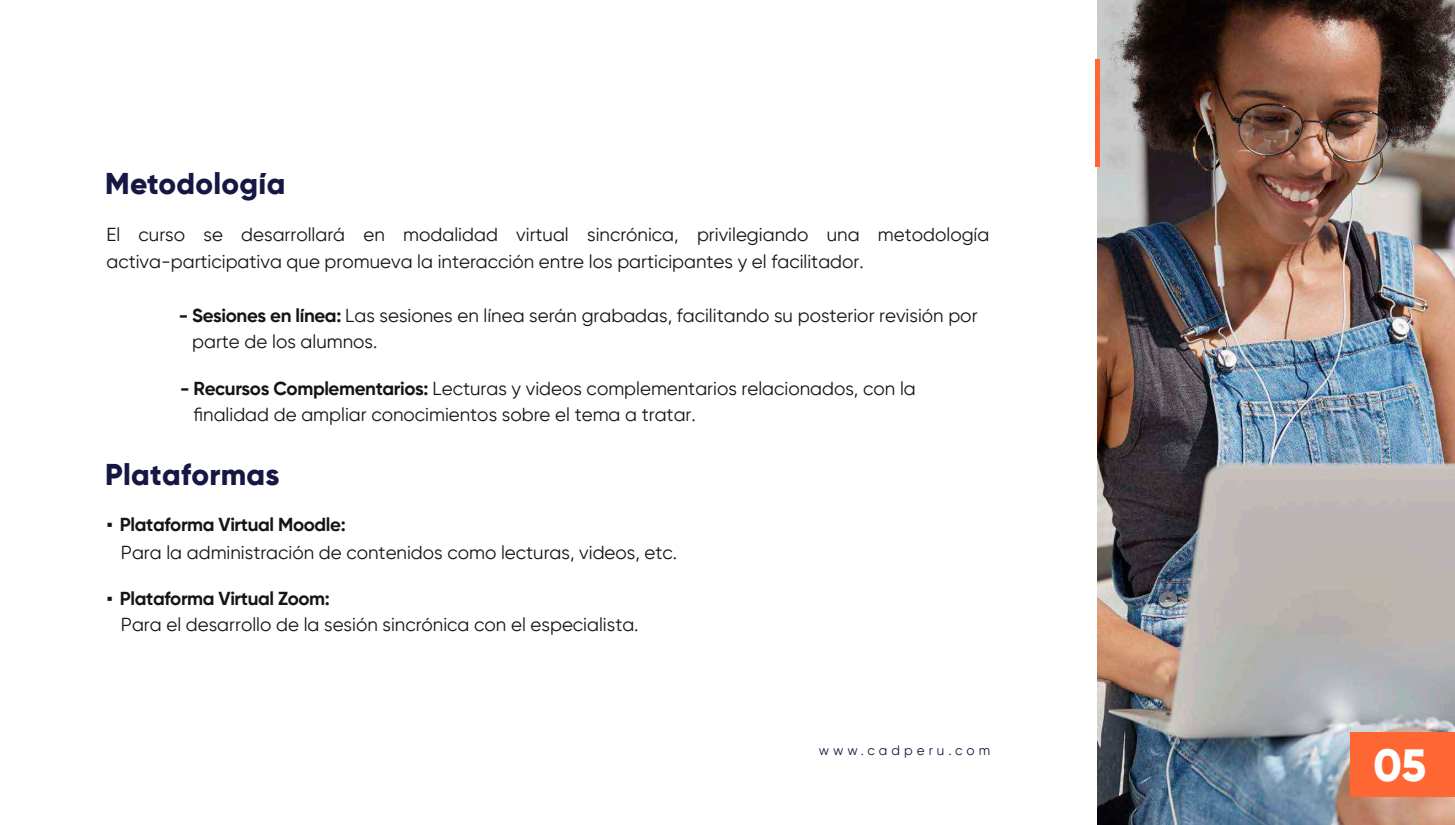
<style>
.page{position:relative;width:1455px;height:825px;background:#fff}
.page>*{position:absolute;margin:0;border:0;box-sizing:border-box;transform-origin:0 0}
.t1{font:800 45px "Gilroy";color:#fff}
.t2{font:800 30px "Gilroy";letter-spacing:.01em;color:#171743}
.t3{font:18.75px/26.2px "Gilroy";color:#151515}
.t4{font:13.5px "Gilroy";letter-spacing:.3em;color:#171743}
.s1{font-weight:700}
.s2{font-family:"Times New Roman"}
</style>
<div class="page">
<img style="left:1098px;top:0;width:357px;height:825px">
<div style="left:1095px;top:59px;width:5px;height:107px;background:#fe6633"></div>
<div style="left:1350px;top:732px;width:105px;height:65px;background:#fe6633"></div>
<h2 class="t2" style="left:105px;top:165px;width:182px">Metodología</h2>
<p class="t3" style="left:106px;top:221px;width:884px">El curso se desarrollará en modalidad virtual sincrónica, privilegiando una metodología activa-participativa que promueva la interacción entre los participantes y el facilitador.</p>
<p class="t3" style="left:192px;top:302px;width:787px;text-indent:-14px"><span class="s1">- Sesiones en línea:</span> Las sesiones en línea serán grabadas, facilitando su posterior revisión por parte de los alumnos.</p>
<p class="t3" style="left:194px;top:375px;width:724px;text-indent:-13px"><span class="s1">- Recursos Complementarios:</span> Lecturas y videos complementarios relacionados, con la finalidad de ampliar conocimientos sobre el tema a tratar.</p>
<h2 class="t2" style="left:105px;top:456px;width:176px">Plataformas</h2>
<p class="t3" style="left:121px;top:511px;width:558px;line-height:27.4px;text-indent:-14px"><span class="s2">▪</span> <span class="s1">Plataforma Virtual Moodle:<br></span>Para la administración de contenidos como lecturas, videos, etc.</p>
<p class="t3" style="left:121px;top:585px;width:519px;line-height:26px;text-indent:-14px"><span class="s2">▪</span> <span class="s1">Plataforma Virtual Zoom:<br></span>Para el desarrollo de la sesión sincrónica con el especialista.</p>
<p class="t4" style="left:819px;top:742px;width:173px">www.cadperu.com</p>
<h1 class="t1" style="left:1374px;top:737px;width:54px">05</h1>
</div>
